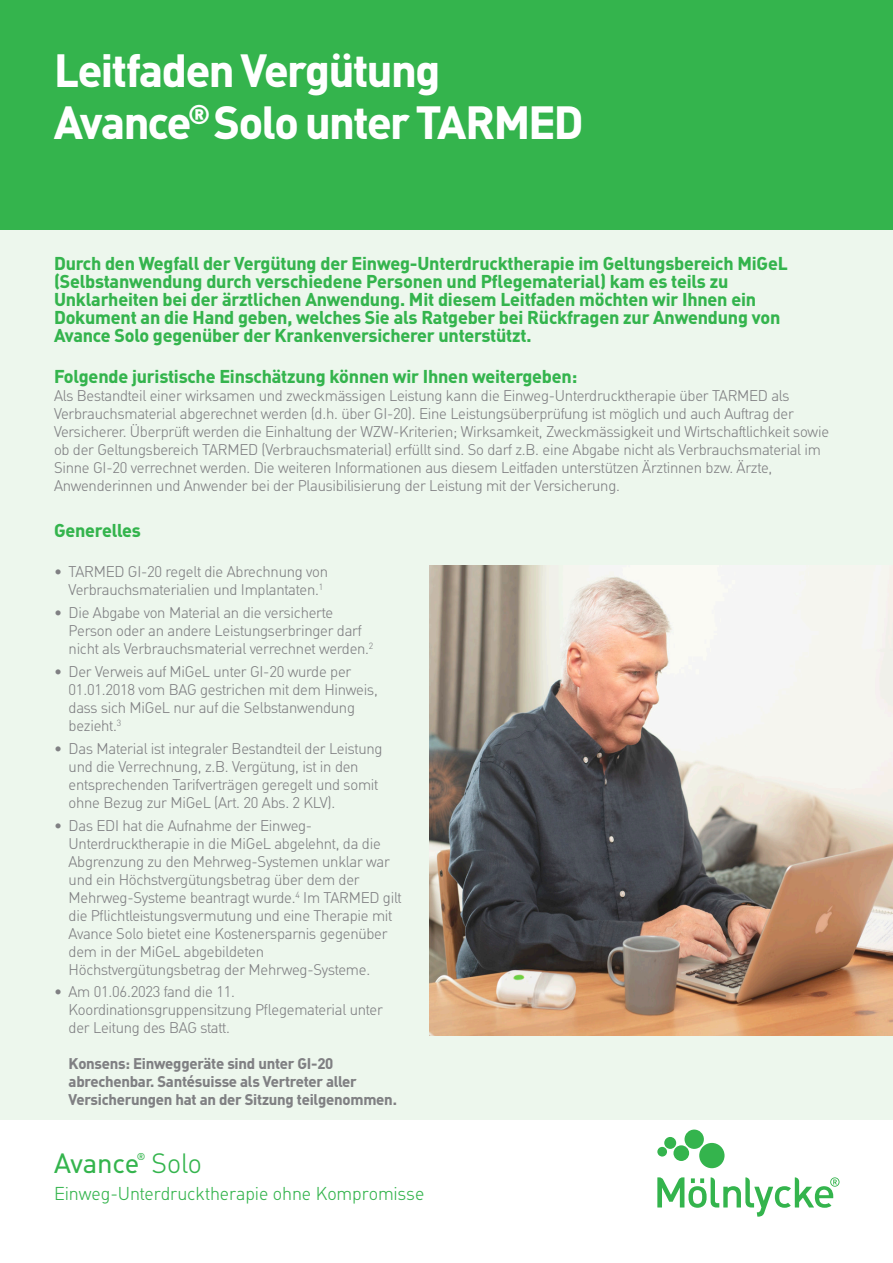
<style>
.page{position:relative;width:893px;height:1263px;background:#fff}
.page>*{position:absolute;margin:0;border:0;box-sizing:border-box;transform-origin:0 0}
.t1{font:700 45px/52.5px "MHC Din";letter-spacing:-.035em;color:#fff}
.Product_Page_Sub_Title_13_15_5{font:27px "MHC Din";letter-spacing:-.01em;color:#34b44d}
.Bröd_ingress{font:700 18px/18px "MHC Din";letter-spacing:-.01em;color:#34b44d}
.Product_Page_Sub_Title_13_15_5-2{font:300 18px "MHC Din";letter-spacing:-.005em;color:#34b44d}
.Bröd_ingress-2{font:300 15px/18px "MHC Din";letter-spacing:-.015em;color:#808083}
.t2{font:700 15px/18px "MHC Din";letter-spacing:-.015em;color:#808083}
.Product_Page_Sub_Title_13_15_5-3{font:9.6px "MHC Din";color:#34b44d}
.s1{font-weight:300}
</style>
<div class="page">
<div style="left:0;top:230px;width:893px;height:889px;background:#edf7ed"></div>
<div style="left:0;top:0;width:893px;height:230px;background:#34b44d"></div>
<svg style="left:657px;top:1129px;width:182px;height:88px"></svg>
<img style="left:429px;top:566px;width:464px;height:469px">
<p class="t1" style="left:54px;top:43px;width:531px">Leitfaden Vergütung<br>Avance<sup>®</sup> Solo unter TARMED</p>
<p class="Bröd_ingress" style="left:54px;top:254px;width:735px">Durch den Wegfall der Vergütung der Einweg-Unterdrucktherapie im Geltungsbereich MiGeL (Selbstanwendung durch verschiedene Personen und Pflegematerial) kam es teils zu Unklarheiten bei der ärztlichen Anwendung. Mit diesem Leitfaden möchten wir Ihnen ein Dokument an die Hand geben, welches Sie als Ratgeber bei Rückfragen zur Anwendung von Avance Solo gegenüber der Krankenversicherer unterstützt.</p>
<p class="Bröd_ingress" style="left:54px;top:367px;width:525px">Folgende juristische Einschätzung können wir Ihnen weitergeben:</p>
<p class="Bröd_ingress-2" style="left:54px;top:386px;width:777px">Als Bestandteil einer wirksamen und zweckmässigen Leistung kann die Einweg-Unterdrucktherapie über TARMED als Verbrauchsmaterial abgerechnet werden (d.h. über GI-20). Eine Leistungsüberprüfung ist möglich und auch Auftrag der Versicherer. Überprüft werden die Einhaltung der WZW-Kriterien; Wirksamkeit, Zweckmässigkeit und Wirtschaftlichkeit sowie ob der Geltungsbereich TARMED (Verbrauchsmaterial) erfüllt sind. So darf z.B. eine Abgabe nicht als Verbrauchsmaterial im Sinne GI-20 verrechnet werden. Die weiteren Informationen aus diesem Leitfaden unterstützen Ärztinnen bzw. Ärzte, Anwenderinnen und Anwender bei der Plausibilisierung der Leistung mit der Versicherung.</p>
<p class="Bröd_ingress" style="left:54px;top:521px;width:88px">Generelles</p>
<p class="Bröd_ingress-2" style="left:69px;top:563px;width:261px;text-indent:-15px">• TARMED GI-20 regelt die Abrechnung von<br>Verbrauchsmaterialien und Implantaten.<sup>1</sup></p>
<p class="Bröd_ingress-2" style="left:69px;top:604px;width:306px;text-indent:-15px">• Die Abgabe von Material an die versicherte<br>Person oder an andere Leistungserbringer darf nicht als Verbrauchsmaterial verrechnet werden.<sup>2</sup></p>
<p class="Bröd_ingress-2" style="left:69px;top:663px;width:311px;text-indent:-15px">• Der Verweis auf MiGeL unter GI-20 wurde per 01.01.2018 vom BAG gestrichen mit dem Hinweis, dass sich MiGeL nur auf die Selbstanwendung bezieht.<sup>3</sup></p>
<p class="Bröd_ingress-2" style="left:69px;top:739px;width:315px;text-indent:-15px">• Das Material ist integraler Bestandteil der Leistung und die Verrechnung, z.B. Vergütung, ist in den entsprechenden Tarifverträgen geregelt und somit ohne Bezug zur MiGeL (Art. 20 Abs. 2 KLV).</p>
<p class="Bröd_ingress-2" style="left:69px;top:816px;width:335px;text-indent:-15px">• Das EDI hat die Aufnahme der Einweg-Unterdrucktherapie in die MiGeL abgelehnt, da die Abgrenzung zu den Mehrweg-Systemen unklar war und ein Höchstvergütungsbetrag über dem der Mehrweg-Systeme beantragt wurde.<sup>4</sup> Im TARMED gilt die Pflichtleistungsvermutung und eine Therapie mit Avance Solo bietet eine Kostenersparnis gegenüber dem in der MiGeL abgebildeten Höchstvergütungsbetrag der Mehrweg-Systeme.</p>
<p class="Bröd_ingress-2" style="left:69px;top:983px;width:316px;text-indent:-15px">• Am 01.06.2023 fand die 11.<br>Koordinationsgruppensitzung Pflegematerial unter der Leitung des BAG statt.</p>
<p class="t2" style="left:69px;top:1054px;width:330px">Konsens: Einweggeräte sind unter GI-20 abrechenbar. Santésuisse als Vertreter aller<br>Versicherungen hat an der Sitzung teilgenommen.</p>
<p class="Product_Page_Sub_Title_13_15_5-3" style="left:137px;top:1151px;width:10px">®</p>
<p class="Product_Page_Sub_Title_13_15_5-2" style="left:54px;top:1183px;width:372px">Einweg-Unterdrucktherapie ohne Kompromisse</p>
<p class="Product_Page_Sub_Title_13_15_5" style="left:54px;top:1147px;width:149px">Avance <span class="s1">Solo</span></p>
</div>
